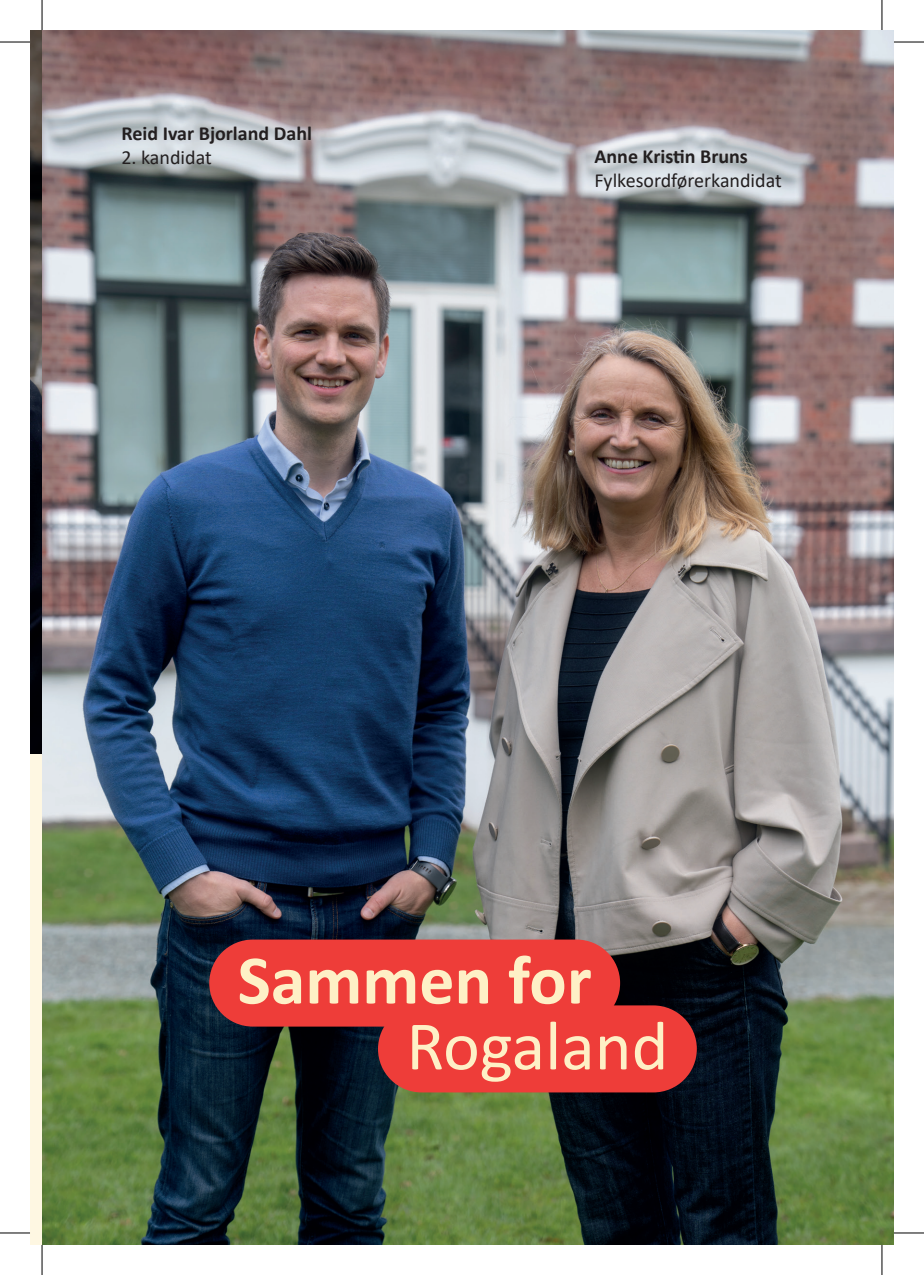
<style>
.page{position:relative;width:924px;height:1275px;background:#fff}
.page>*{position:absolute;margin:0;border:0;box-sizing:border-box;transform-origin:0 0}
.t1{font:700 70px "Calibri";color:#fef0c6}
.t2{font:70px "Calibri";color:#fef0c6}
.t3{font:700 20px "Calibri";color:#231f20}
.t4{font:20px "Calibri";color:#231f20}
</style>
<div class="page">
<img style="left:31px;top:31px;width:11px;height:722px">
<img style="left:42px;top:31px;width:850px;height:1213px">
<svg style="left:93px;top:96px;width:247px;height:99px;background:#a4a5a9"></svg>
<svg style="left:565px;top:120px;width:244px;height:98px;background:#a9a6a9"></svg>
<div style="left:209px;top:939px;width:410px;height:87px;background:#ee3d39;border-radius:44px"></div>
<div style="left:378px;top:1005px;width:318px;height:87px;background:#ee3d39;border-radius:44px"></div>
<svg style="left:0;top:41px;width:30px;height:1px"></svg>
<svg style="left:893px;top:40px;width:30px;height:5px"></svg>
<svg style="left:0;top:1233px;width:30px;height:1px"></svg>
<svg style="left:893px;top:1230px;width:30px;height:5px"></svg>
<svg style="left:41px;top:0;width:1px;height:30px"></svg>
<svg style="left:41px;top:1245px;width:1px;height:30px"></svg>
<svg style="left:882px;top:0;width:1px;height:30px"></svg>
<svg style="left:882px;top:1245px;width:1px;height:30px"></svg>
<hr style="left:0;top:42px;width:30px;height:1px;background:#000">
<hr style="left:893px;top:42px;width:30px;height:1px;background:#000">
<hr style="left:0;top:1232px;width:30px;height:1px;background:#000">
<hr style="left:893px;top:1232px;width:30px;height:1px;background:#000">
<hr style="left:42px;top:0;width:1px;height:30px;background:#000">
<hr style="left:42px;top:1245px;width:1px;height:30px;background:#000">
<hr style="left:881px;top:0;width:1px;height:30px;background:#000">
<hr style="left:881px;top:1245px;width:1px;height:30px;background:#000">
<p class="t3" style="left:121px;top:119px;width:192px">Reid Ivar Bjorland Dahl</p>
<p class="t4" style="left:121px;top:143px;width:92px">2. kandidat</p>
<p class="t3" style="left:594px;top:142px;width:155px">Anne Kristin Bruns</p>
<p class="t4" style="left:594px;top:166px;width:189px">Fylkesordførerkandidat</p>
<h1 class="t1" style="left:237px;top:930px;width:355px">Sammen for</h1>
<h1 class="t2" style="left:406px;top:997px;width:263px">Rogaland</h1>
</div>
